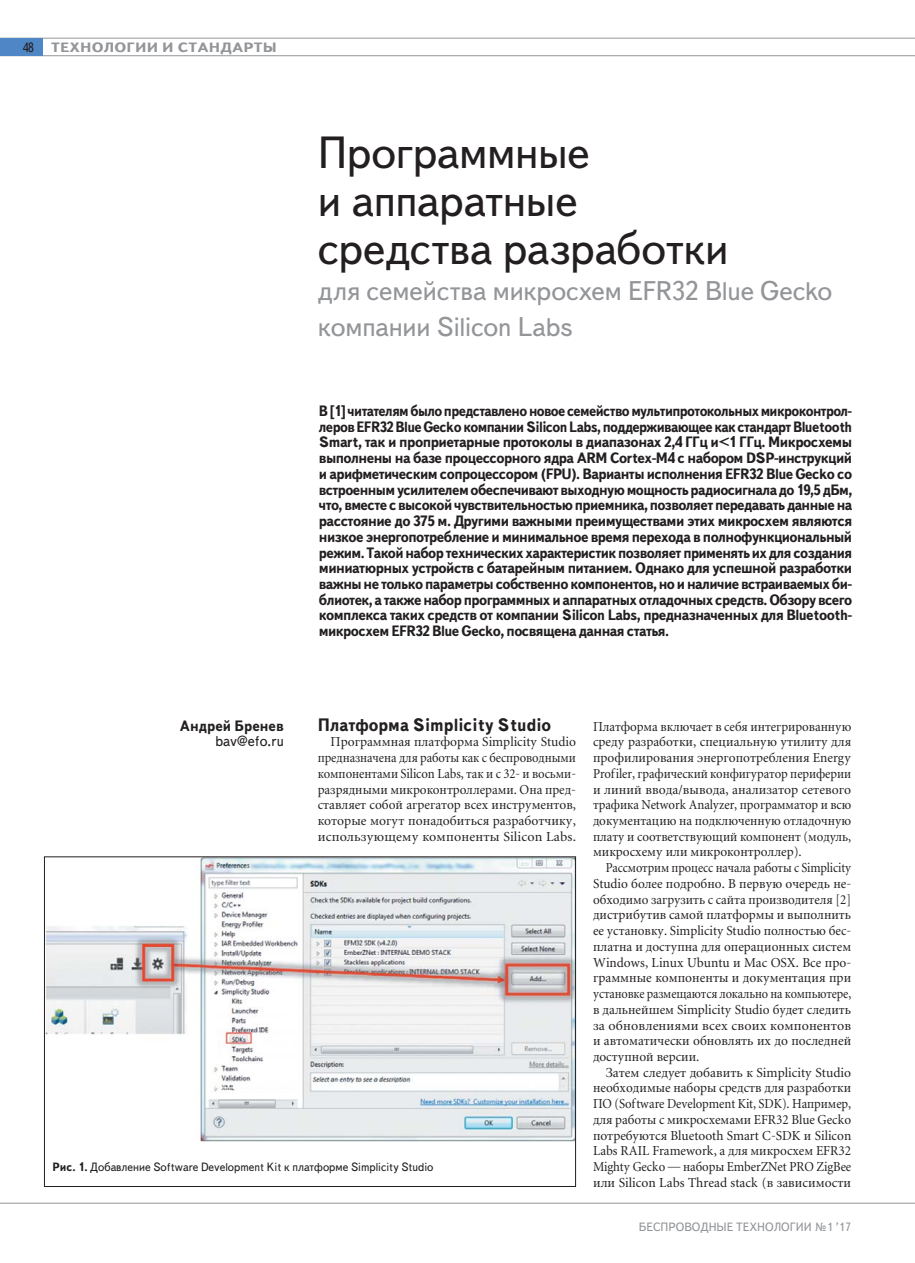
<style>
.page{position:relative;width:915px;height:1263px;background:#fff}
.page>*{position:absolute;margin:0;border:0;box-sizing:border-box;transform-origin:0 0}
.t1{font:45px/48px "Text Book C";letter-spacing:-.005em;color:#231f20}
.t2{font:27px/36px "Text Book C";letter-spacing:-.01em;color:#939598}
.t3{font:700 18px "Text Book C";color:#231f20;scale:.94 1}
.t4{font:700 15px/15.8px "Text Book C";letter-spacing:-.04em;color:#231f20;text-align:justify;scale:.92 1}
.t5{font:700 15px "Text Book C";color:#231f20;scale:.95 1}
.t6{font:15px "Text Book C";color:#231f20;scale:.95 1}
.t7{font:13.5px/15.8px "Miniature";color:#231f20;text-align:justify}
.t8{font:13.5px/15.8px "Miniature";color:#231f20;text-align:justify;scale:.9 1}
.t9{font:13.5px/15.8px "Miniature";color:#231f20;text-align:justify;scale:.94 1}
.t10{font:700 13.5px "Text Book C";letter-spacing:.01em;color:#939598;scale:1.17 1}
.t11{font:13.5px "Text Book C";color:#231f20;scale:.9 1}
.t12{font:12px "Text Book C";color:#231f20;scale:.95 1}
.t13{font:12px "Text Book C";color:#939598}
.s1{font-weight:700}
</style>
<div class="page">
<hr style="left:0;top:1203px;width:914px;height:1px;background:#939598">
<hr style="left:0;top:38px;width:914px;height:1px;background:#939598">
<hr style="left:0;top:55px;width:914px;height:1px;background:#939598">
<div style="left:0;top:38px;width:43px;height:18px;background:#4f87c6"></div>
<img style="left:46px;top:858px;width:527px;height:283px">
<p class="t11" style="left:22px;top:39px;width:14px">48</p>
<p class="t10" style="left:51px;top:40px;width:194px">ТЕХНОЛОГИИ И СТАНДАРТЫ</p>
<h1 class="t1" style="left:318px;top:128px;width:412px">Программные<br>и аппаратные средства разработки</h1>
<h2 class="t2" style="left:318px;top:272px;width:516px">для семейства микросхем EFR32 Blue Gecko компании Silicon Labs</h2>
<p class="t4" style="left:319px;top:403px;width:581px">В [1] читателям было представлено новое семейство мультипротокольных микроконтрол&shy;леров EFR32 Blue Gecko компании Silicon Labs, поддерживающее как стандарт Bluetooth Smart, так и проприетарные протоколы в диапазонах 2,4 ГГц и&lt;1 ГГц. Микросхемы выполнены на базе процессорного ядра ARM Cortex-M4 с набором DSP-инструкций и арифметическим сопроцессором (FPU). Варианты исполнения EFR32 Blue Gecko со встроенным усилителем обеспечивают выходную мощность радиосигнала до 19,5 дБм, что, вместе с высокой чувствительностью приемника, позволяет передавать данные на расстояние до 375 м. Другими важными преимуществами этих микросхем являются низкое энергопотребление и минимальное время перехода в полнофункциональный режим. Такой набор технических характеристик позволяет применять их для создания миниатюрных устройств с батарейным питанием. Однако для успешной разработки важны не только параметры собственно компонентов, но и наличие встраиваемых би&shy;блиотек, а также набор программных и аппаратных отладочных средств. Обзору всего комплекса таких средств от компании Silicon Labs, предназначенных для Bluetooth&shy;микросхем EFR32 Blue Gecko, посвящена данная статья.</p>
<p class="t5" style="left:180px;top:717px;width:111px">Андрей Бренев</p>
<p class="t6" style="left:215px;top:732px;width:73px">bav@efo.ru</p>
<p class="t3" style="left:317px;top:714px;width:250px">Платформа Simplicity Studio</p>
<p class="t7" style="left:317px;top:735px;width:260px;text-indent:13px">Программная платформа Simplicity Studio предназначена для работы как с беспроводными компонентами Silicon Labs, так и с 32- и восьми&shy;разрядными микроконтроллерами. Она пред&shy;ставляет собой агрегатор всех инструментов, которые могут понадобиться разработчику, использующему компоненты Silicon Labs.</p>
<p class="t12" style="left:53px;top:1160px;width:402px"><span class="s1">Рис. 1.</span> Добавление Software Development Kit к платформе Simplicity Studio</p>
<p class="t9" style="left:592px;top:719px;width:276px">Платформа включает в себя интегрированную среду разработки, специальную утилиту для профилирования энергопотребления Energy Profiler, графический конфигуратор периферии и линий ввода/вывода, анализатор сетевого трафика Network Analyzer, программатор и всю документацию на подключенную отладочную плату и соответствующий компонент (модуль, микросхему или микроконтроллер).</p>
<p class="t8" style="left:592px;top:861px;width:288px;text-indent:13px">Рассмотрим процесс начала работы с Simplicity Studio более подробно. В первую очередь не&shy;обходимо загрузить с сайта производителя [2] дистрибутив самой платформы и выполнить ее установку. Simplicity Studio полностью бес&shy;платна и доступна для операционных систем Windows, Linux Ubuntu и Mac OSX. Все про&shy;граммные компоненты и документация при установке размещаются локально на компьютере, в дальнейшем Simplicity Studio будет следить за обновлениями всех своих компонентов и автоматически обновлять их до последней доступной версии.</p>
<p class="t7" style="left:592px;top:1066px;width:260px;text-indent:13px">Затем следует добавить к Simplicity Studio необходимые наборы средств для разработки ПО (Software Development Kit, SDK). Например, для работы с микросхемами EFR32 Blue Gecko потребуются Bluetooth Smart C-SDK и Silicon Labs RAIL Framework, а для микросхем EFR32<br>Mighty Gecko — наборы EmberZNet PRO ZigBee или Silicon Labs Thread stack (в зависимости</p>
<p class="t13" style="left:638px;top:1220px;width:214px">БЕСПРОВОДНЫЕ ТЕХНОЛОГИИ №1 ’17</p>
</div>
